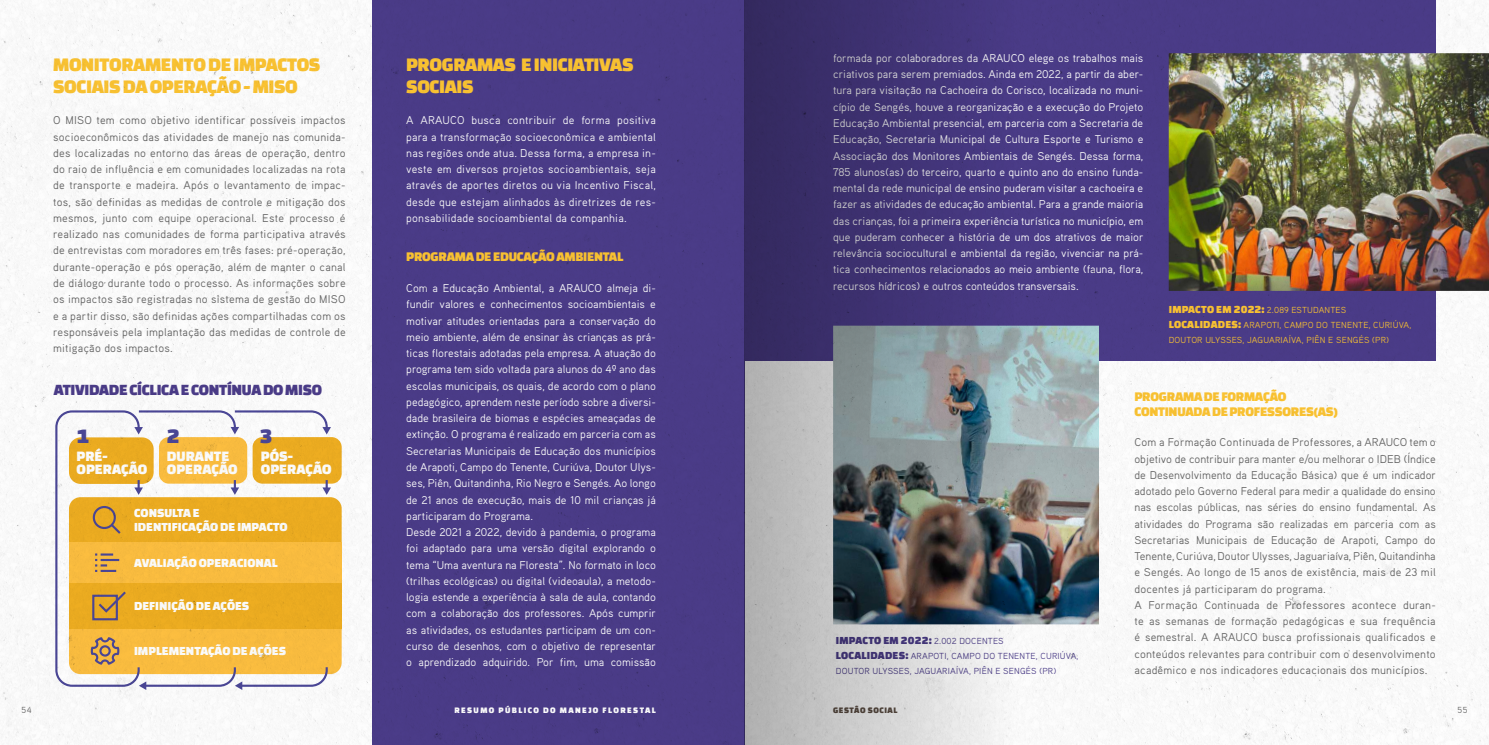
<style>
.page{position:relative;width:1489px;height:745px;background:#fff}
.page>*{position:absolute;margin:0;border:0;box-sizing:border-box;transform-origin:0 0}
.t1{font:21.38px "Changa One";color:#4c4898}
.t2{font:20px/22.4px "Changa One";letter-spacing:-.02em;color:#fdc533}
.t3{font:16.25px "Changa One";letter-spacing:-.02em;color:#4c3d8a}
.t4{font:15px/13.8px "Changa One";color:#fff}
.t5{font:13.75px/15px "Changa One";letter-spacing:-.02em;color:#fdc533}
.t6{font:12.88px/13.8px "Changa One";color:#fff}
.t7{font:11.25px/16.2px "Aaux Pro OT";color:#fff;text-align:justify}
.t8{font:11.25px/16.2px "Aaux Pro OT";color:#666;text-align:justify}
.t9{font:11.25px "Changa One";letter-spacing:.02em;color:#4c3d8a}
.t10{font:8.75px/14.9px "Aaux Pro OT";letter-spacing:.02em;color:#fdc533}
.t11{font:8.75px/14.9px "Aaux Pro OT";letter-spacing:.02em;color:#4c3d8a}
.t12{font:8.75px "Changa One";letter-spacing:.16em;color:#fff}
.t13{font:8.75px "Changa One";letter-spacing:.06em;color:#5b4d43}
.t14{font:8.75px "Aaux Pro OT";color:#666}
.s1{font-family:"Changa One";font-size:11.25px}
.s2{font-family:"Aaux Pro OT";font-size:8.75px}
</style>
<div class="page">
<img style="left:0;top:0;width:1488px;height:744px">
<svg style="left:744px;top:0;width:325px;height:744px;background:#716d8c"></svg>
<h2 class="t2" style="left:53px;top:53px;width:269px">MONITORAMENTO DE IMPACTOS<br>SOCIAIS DA OPERAÇÃO - MISO</h2>
<p class="t8" style="left:53px;top:112px;width:294px">O MISO tem como objetivo identificar possíveis impactos socioeconômicos das atividades de manejo nas comunida&shy;des localizadas no entorno das áreas de operação, dentro do raio de influência e em comunidades localizadas na rota de transporte e madeira. Após o levantamento de impac&shy;tos, são definidas as medidas de controle e mitigação dos mesmos, junto com equipe operacional. Este processo é realizado nas comunidades de forma participativa através de entrevistas com moradores em três fases: pré-operação, durante-operação e pós operação, além de manter o canal de diálogo durante todo o processo. As informações sobre os impactos são registradas no sistema de gestão do MISO e a partir disso, são definidas ações compartilhadas com os responsáveis pela implantação das medidas de controle de mitigação dos impactos.</p>
<h3 class="t3" style="left:54px;top:380px;width:270px">ATIVIDADE CÍCLICA E CONTÍNUA DO MISO</h3>
<h1 class="t1" style="left:77px;top:424px;width:14px">1</h1>
<h1 class="t1" style="left:167px;top:424px;width:14px">2</h1>
<h1 class="t1" style="left:259px;top:424px;width:14px">3</h1>
<h3 class="t4" style="left:77px;top:448px;width:72px">PRÉ-<br>OPERAÇÃO</h3>
<h3 class="t4" style="left:167px;top:448px;width:72px">DURANTE<br>OPERAÇÃO</h3>
<h3 class="t4" style="left:261px;top:448px;width:72px">PÓS-<br>OPERAÇÃO</h3>
<p class="t6" style="left:134px;top:505px;width:155px">CONSULTA E<br>IDENTIFICAÇÃO DE IMPACTO</p>
<p class="t6" style="left:134px;top:555px;width:145px">AVALIAÇÃO OPERACIONAL</p>
<p class="t6" style="left:134px;top:598px;width:117px">DEFINIÇÃO DE AÇÕES</p>
<p class="t6" style="left:134px;top:643px;width:153px">IMPLEMENTAÇÃO DE AÇÕES</p>
<h2 class="t2" style="left:406px;top:53px;width:229px">PROGRAMAS E INICIATIVAS<br>SOCIAIS</h2>
<p class="t7" style="left:406px;top:112px;width:251px">A ARAUCO busca contribuir de forma positiva para a transformação socioeconômica e ambiental nas regiões onde atua. Dessa forma, a empresa in&shy;veste em diversos projetos socioambientais, seja através de aportes diretos ou via Incentivo Fiscal, desde que estejam alinhados às diretrizes de res&shy;ponsabilidade socioambiental da companhia.</p>
<p class="t5" style="left:406px;top:248px;width:218px">PROGRAMA DE EDUCAÇÃO AMBIENTAL</p>
<p class="t7" style="left:406px;top:279px;width:251px;text-align:left">Com a Educação Ambiental, a ARAUCO almeja di&shy;fundir valores e conhecimentos socioambientais e motivar atitudes orientadas para a conservação do meio ambiente, além de ensinar às crianças as prá&shy;ticas florestais adotadas pela empresa. A atuação do programa tem sido voltada para alunos do 4º ano das escolas municipais, os quais, de acordo com o plano pedagógico, aprendem neste período sobre a diversi&shy;dade brasileira de biomas e espécies ameaçadas de extinção. O programa é realizado em parceria com as Secretarias Municipais de Educação dos municípios de Arapoti, Campo do Tenente, Curiúva, Doutor Ulys&shy;ses, Piên, Quitandinha, Rio Negro e Sengés. Ao longo de 21 anos de execução, mais de 10 mil crianças já participaram do Programa.<br>Desde 2021 a 2022, devido à pandemia, o programa foi adaptado para uma versão digital explorando o tema “Uma aventura na Floresta”. No formato in loco (trilhas ecológicas) ou digital (videoaula), a metodo&shy;logia estende a experiência à sala de aula, contando com a colaboração dos professores. Após cumprir as atividades, os estudantes participam de um con&shy;curso de desenhos, com o objetivo de representar o aprendizado adquirido. Por fim, uma comissão</p>
<p class="t7" style="left:833px;top:49px;width:312px">formada por colaboradores da ARAUCO elege os trabalhos mais criativos para serem premiados. Ainda em 2022, a partir da aber&shy;tura para visitação na Cachoeira do Corisco, localizada no muni&shy;cípio de Sengés, houve a reorganização e a execução do Projeto Educação Ambiental presencial, em parceria com a Secretaria de Educação, Secretaria Municipal de Cultura Esporte e Turismo e Associação dos Monitores Ambientais de Sengés. Dessa forma, 785 alunos(as) do terceiro, quarto e quinto ano do ensino funda&shy;mental da rede municipal de ensino puderam visitar a cachoeira e fazer as atividades de educação ambiental. Para a grande maioria das crianças, foi a primeira experiência turística no município, em que puderam conhecer a história de um dos atrativos de maior relevância sociocultural e ambiental da região, vivenciar na prá&shy;tica conhecimentos relacionados ao meio ambiente (fauna, flora, recursos hídricos) e outros conteúdos transversais.</p>
<p class="t10" style="left:1168px;top:302px;width:244px"><span class="s1">IMPACTO EM 2022:</span> 2.089 ESTUDANTES<br><span class="s1">LOCALIDADES:</span> ARAPOTI, CAMPO DO TENENTE, CURIÚVA,<br>DOUTOR ULYSSES, JAGUARIAÍVA, PIÊN E SENGÉS (PR)</p>
<p class="t9" style="left:836px;top:634px;width:169px">IMPACTO EM 2022: <span class="s2">2.002 DOCENTES</span></p>
<p class="t11" style="left:836px;top:648px;width:244px"><span class="s1">LOCALIDADES:</span> ARAPOTI, CAMPO DO TENENTE, CURIÚVA,<br>DOUTOR ULYSSES, JAGUARIAÍVA, PIÊN E SENGÉS (PR)</p>
<p class="t5" style="left:1134px;top:389px;width:205px">PROGRAMA DE FORMAÇÃO<br>CONTINUADA DE PROFESSORES(AS)</p>
<p class="t8" style="left:1134px;top:433px;width:303px;text-align:left">Com a Formação Continuada de Professores, a ARAUCO tem o objetivo de contribuir para manter e/ou melhorar o IDEB (Índice de Desenvolvimento da Educação Básica) que é um indicador adotado pelo Governo Federal para medir a qualidade do ensino nas escolas públicas, nas séries do ensino fundamental. As atividades do Programa são realizadas em parceria com as Secretarias Municipais de Educação de Arapoti, Campo do Tenente, Curiúva, Doutor Ulysses, Jaguariaíva, Piên, Quitandinha e Sengés. Ao longo de 15 anos de existência, mais de 23 mil docentes já participaram do programa.<br>A Formação Continuada de Professores acontece duran&shy;te as semanas de formação pedagógicas e sua frequência é semestral. A ARAUCO busca profissionais qualificados e conteúdos relevantes para contribuir com o desenvolvimento acadêmico e nos indicadores educacionais dos municípios.</p>
<p class="t14" style="left:22px;top:703px;width:12px">54</p>
<p class="t12" style="left:454px;top:705px;width:203px">RESUMO PÚBLICO DO MANEJO FLORESTAL</p>
<p class="t13" style="left:833px;top:705px;width:66px">GESTÃO SOCIAL</p>
<p class="t14" style="left:1457px;top:703px;width:11px">55</p>
</div>
